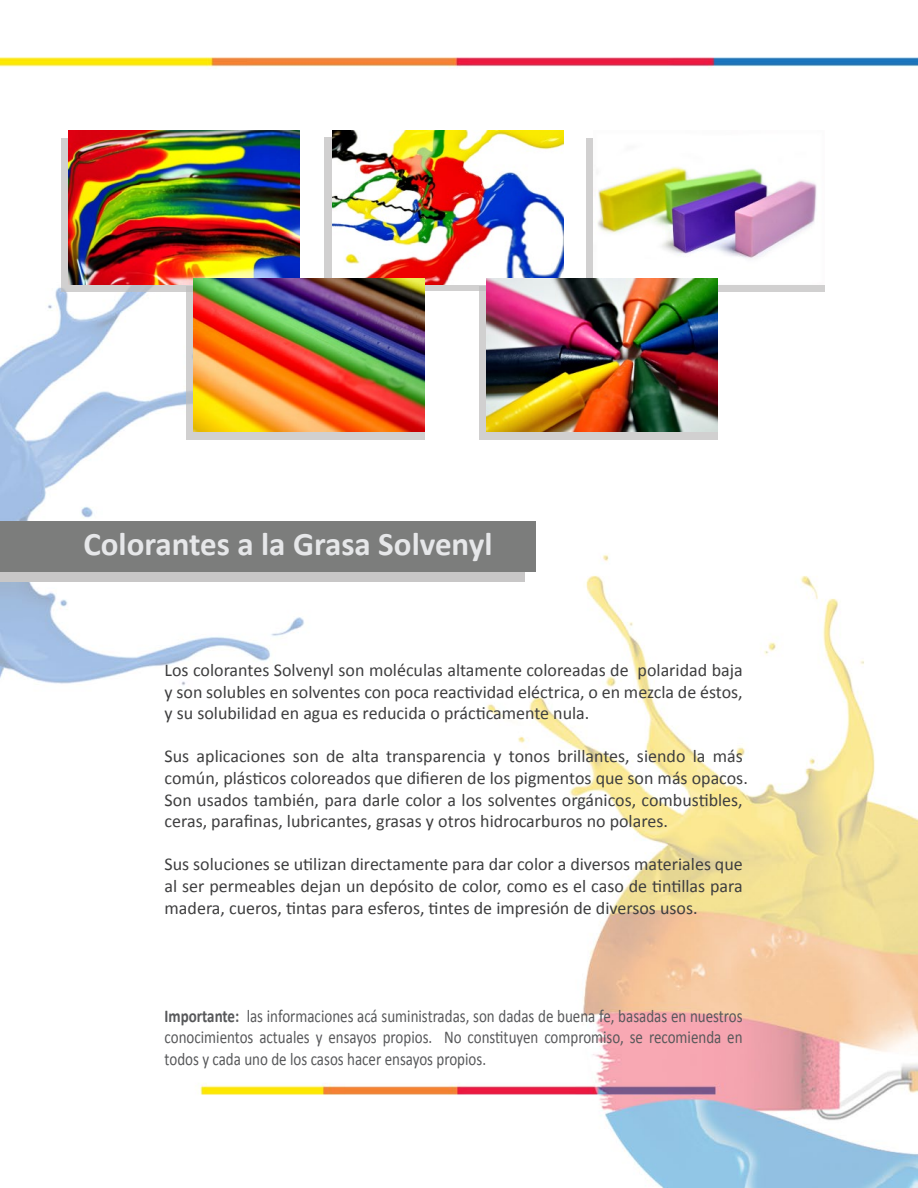
<style>
.page{position:relative;width:918px;height:1188px;background:#fff}
.page>*{position:absolute;margin:0;border:0;box-sizing:border-box;transform-origin:0 0}
.t1{font:700 33px "Calibri";color:#e6e7e9}
.t2{font:18px/21.6px "Calibri";color:#3e3e3f;text-align:justify}
.t3{font:18px/21.6px "Calibri";color:#57585a;text-align:justify;scale:.83 1}
.s1{font-weight:700}
</style>
<div class="page">
<img style="left:0;top:57px;width:918px;height:1131px">
<div style="left:0;top:531px;width:525px;height:51px;background:#c8c7c7"></div>
<div style="left:0;top:521px;width:535px;height:51px;background:#7c7d7c"></div>
<svg style="left:61px;top:138px;width:133px;height:154px;background:#cec6c6"></svg>
<svg style="left:187px;top:286px;width:238px;height:154px;background:#d1ccc6"></svg>
<div style="left:479px;top:286px;width:239px;height:154px;background:#d1d0d0"></div>
<svg style="left:586px;top:138px;width:239px;height:154px;background:#d6d5d5"></svg>
<svg style="left:324px;top:138px;width:162px;height:153px;background:#d1cece"></svg>
<img style="left:68px;top:131px;width:231px;height:153px">
<img style="left:593px;top:131px;width:231px;height:153px">
<img style="left:333px;top:131px;width:231px;height:153px">
<img style="left:486px;top:278px;width:232px;height:154px">
<img style="left:194px;top:278px;width:231px;height:154px">
<h1 class="t1" style="left:83px;top:523px;width:411px">Colorantes a la Grasa Solvenyl</h1>
<p class="t2" style="left:165px;top:659px;width:580px">Los colorantes Solvenyl son moléculas altamente coloreadas de polaridad baja y son solubles en solventes con poca reactividad eléctrica, o en mezcla de éstos, y su solubilidad en agua es reducida o prácticamente nula.</p>
<p class="t2" style="left:165px;top:746px;width:585px;text-align:left">Sus aplicaciones son de alta transparencia y tonos brillantes, siendo la más común, plásticos coloreados que difieren de los pigmentos que son más opacos.<br>Son usados también, para darle color a los solventes orgánicos, combustibles, ceras, parafinas, lubricantes, grasas y otros hidrocarburos no polares.</p>
<p class="t2" style="left:165px;top:854px;width:580px">Sus soluciones se utilizan directamente para dar color a diversos materiales que al ser permeables dejan un depósito de color, como es el caso de tintillas para madera, cueros, tintas para esferos, tintes de impresión de diversos usos.</p>
<p class="t3" style="left:165px;top:1005px;width:698px"><span class="s1">Importante:</span> las informaciones acá suministradas, son dadas de buena fe, basadas en nuestros conocimientos actuales y ensayos propios. No constituyen compromiso, se recomienda en todos y cada uno de los casos hacer ensayos propios.</p>
</div>
